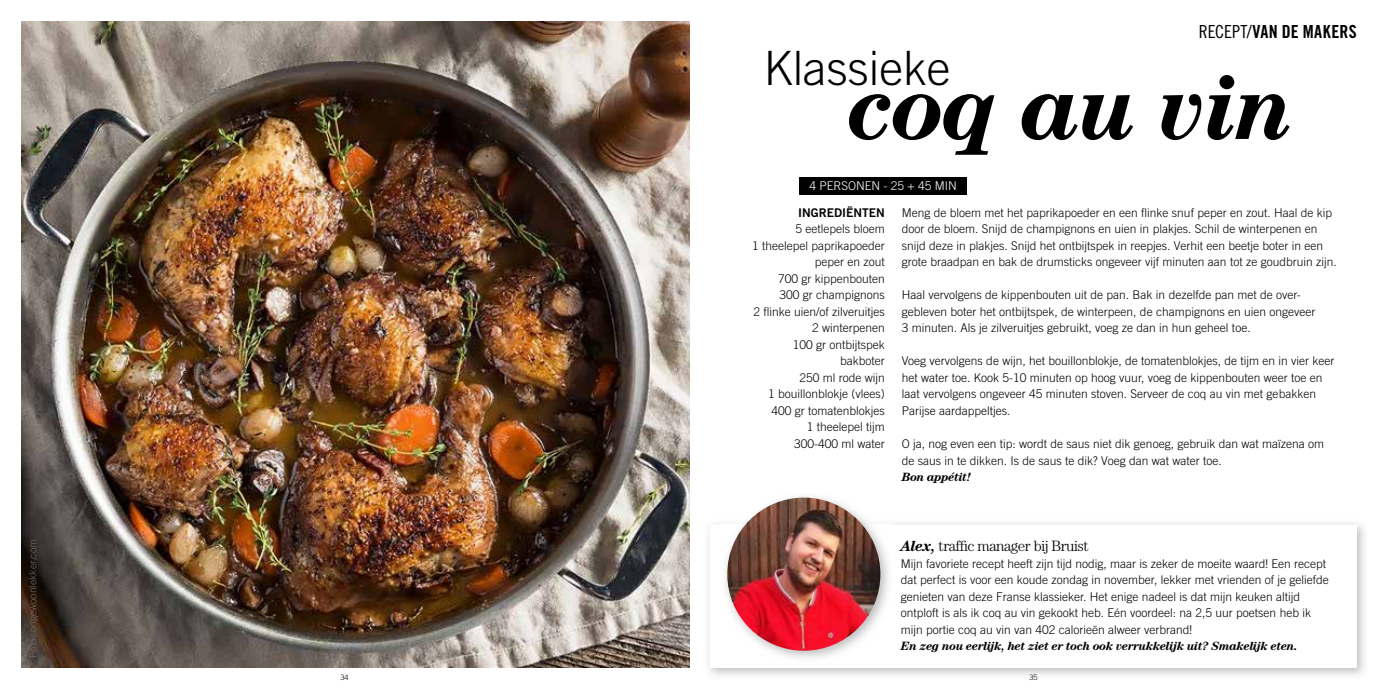
<style>
.page{position:relative;width:1378px;height:689px;background:#fff}
.page>*{position:absolute;margin:0;border:0;box-sizing:border-box;transform-origin:0 0}
.t1{font:italic 700 93px "Century LT";letter-spacing:-.03em;color:#000}
.t2{font:300 47.25px "Trade Gothic LT Std";color:#000}
.t3{font:18px "Trade Gothic LT Std Bd Cn 20";letter-spacing:.02em;color:#000}
.t4{font:300 15px "Century LT";letter-spacing:-.03em;color:#000}
.t5{font:300 12px/16.5px "Trade Gothic LT Std";color:#000}
.t6{font:italic 700 12px "Century LT";letter-spacing:-.03em;color:#000}
.t7{font:300 12px "Trade Gothic LT Std";color:#fff}
.t8{font:12px "Trade Gothic LT Std Bd 2";color:#000}
.t9{font:300 10.5px "Trade Gothic LT Std";color:#6e6761}
.t10{font:300 7.5px "Trade Gothic LT Std";color:#000}
.s1{font-family:"Trade Gothic LT Std Cn 18"}
.s2{font-weight:700;font-style:italic}
</style>
<div class="page">
<img style="left:21px;top:21px;width:668px;height:647px">
<div style="left:799px;top:178px;width:168px;height:17px;background:#000"></div>
<img style="left:721px;top:496px;width:171px;height:165px">
<img style="left:727px;top:497px;width:153px;height:154px;border-radius:77px">
<img style="left:689px;top:21px;width:1px;height:647px">
<p class="t9" style="left:27px;top:657px;width:120px;rotate:-90deg">Foto: ongewoonlekker.com</p>
<h3 class="t3" style="left:1199px;top:21px;width:159px"><span class="s1">RECEPT/</span>VAN DE MAKERS</h3>
<h2 class="t2" style="left:764px;top:40px;width:188px">Klassieke</h2>
<h1 class="t1" style="left:849px;top:53px;width:447px">coq au vin</h1>
<p class="t7" style="left:809px;top:179px;width:149px">4 PERSONEN - 25 + 45 MIN</p>
<p class="t8" style="left:798px;top:205px;width:88px">INGREDIËNTEN</p>
<p class="t5" style="left:752px;top:221px;width:134px;text-align:right">5 eetlepels bloem<br>1 theelepel paprikapoeder peper en zout<br>700 gr kippenbouten<br>300 gr champignons<br>2 flinke uien/of zilveruitjes<br>2 winterpenen<br>100 gr ontbijtspek bakboter<br>250 ml rode wijn<br>1 bouillonblokje (vlees)<br>400 gr tomatenblokjes<br>1 theelepel tijm<br>300-400 ml water</p>
<p class="t5" style="left:902px;top:204px;width:436px">Meng de bloem met het paprikapoeder en een flinke snuf peper en zout. Haal de kip door de bloem. Snijd de champignons en uien in plakjes. Schil de winterpenen en snijd deze in plakjes. Snijd het ontbijtspek in reepjes. Verhit een beetje boter in een grote braadpan en bak de drumsticks ongeveer vijf minuten aan tot ze goudbruin zijn.</p>
<p class="t5" style="left:902px;top:287px;width:415px">Haal vervolgens de kippenbouten uit de pan. Bak in dezelfde pan met de over - gebleven boter het ontbijtspek, de winterpeen, de champignons en uien ongeveer<br>3 minuten. Als je zilveruitjes gebruikt, voeg ze dan in hun geheel toe.</p>
<p class="t5" style="left:902px;top:353px;width:434px">Voeg vervolgens de wijn, het bouillonblokje, de tomatenblokjes, de tijm en in vier keer het water toe. Kook 5-10 minuten op hoog vuur, voeg de kippenbouten weer toe en laat vervolgens ongeveer 45 minuten stoven. Serveer de coq au vin met gebakken Parijse aardappeltjes.</p>
<p class="t5" style="left:902px;top:435px;width:424px">O ja, nog even een tip: wordt de saus niet dik genoeg, gebruik dan wat maïzena om de saus in te dikken. Is de saus te dik? Voeg dan wat water toe.</p>
<p class="t6" style="left:902px;top:470px;width:71px">Bon appétit!</p>
<p class="t4" style="left:901px;top:537px;width:190px"><span class="s2">Alex,</span> traffic manager bij Bruist</p>
<p class="t5" style="left:901px;top:555px;width:429px">Mijn favoriete recept heeft zijn tijd nodig, maar is zeker de moeite waard! Een recept dat perfect is voor een koude zondag in november, lekker met vrienden of je geliefde genieten van deze Franse klassieker. Het enige nadeel is dat mijn keuken altijd ontploft is als ik coq au vin gekookt heb. Eén voordeel: na 2,5 uur poetsen heb ik mijn portie coq au vin van 402 calorieën alweer verbrand!</p>
<p class="t6" style="left:901px;top:639px;width:398px">En zeg nou eerlijk, het ziet er toch ook verrukkelijk uit? Smakelijk eten.</p>
<p class="t10" style="left:340px;top:672px;width:10px">34</p>
<p class="t10" style="left:1029px;top:672px;width:10px">35</p>
</div>
